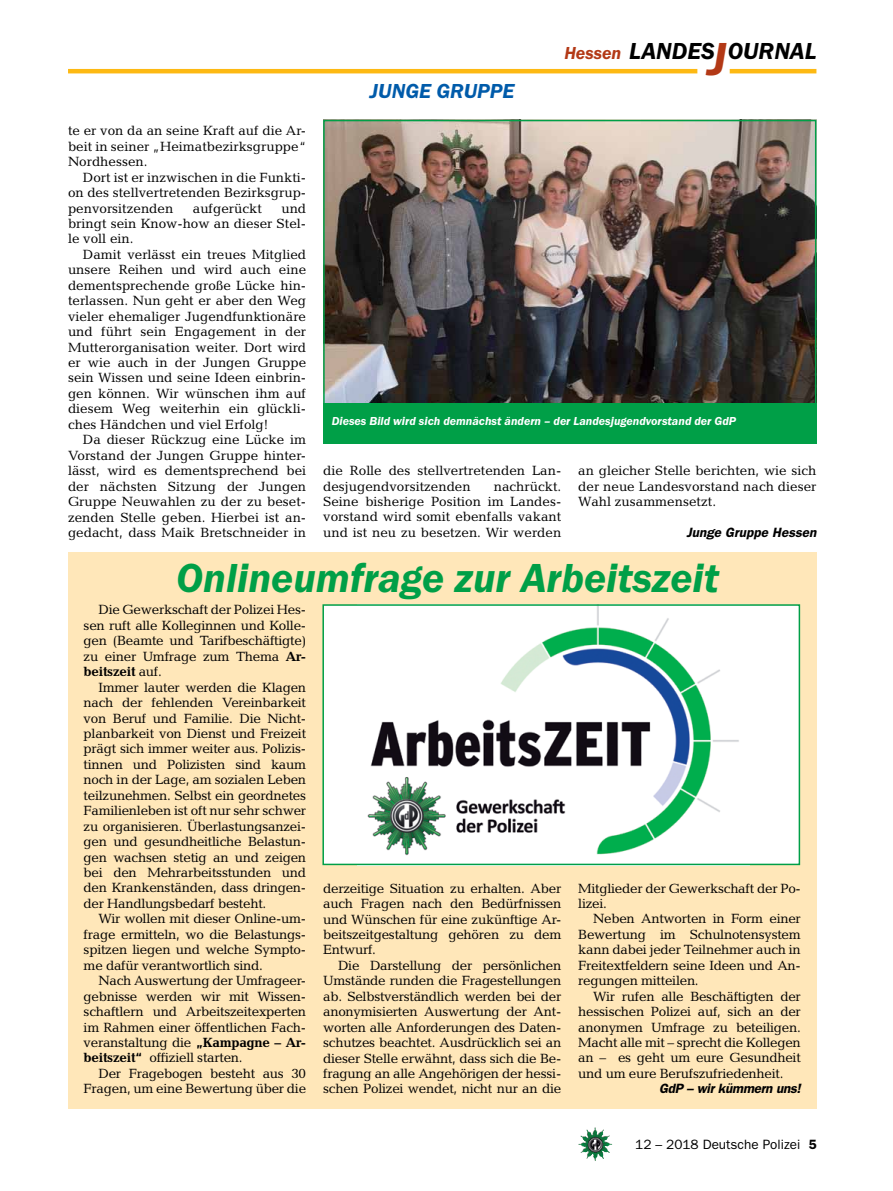
<style>
.page{position:relative;width:893px;height:1191px;background:#fff}
.page>*{position:absolute;margin:0;border:0;box-sizing:border-box;transform-origin:0 0}
.t1{font:italic 600 42px "Franklin Gothic Itc T";color:#009f47}
.t2{font:italic 600 24px "Franklin Gothic Itc T";color:#000}
.t3{font:italic 600 21px "Franklin Gothic Itc T";color:#005baa}
.t4{font:italic 600 18px "Franklin Gothic Itc T";color:#b33916}
.t5{font:13.5px/15.5px "Candida";letter-spacing:-.02em;color:#000;text-align:justify}
.t6{font:13.5px/15.5px "Candida";color:#000}
.t7{font:13.5px "Franklin Gothic";color:#000}
.t8{font:italic 600 13.5px "Franklin Gothic";letter-spacing:-.02em;color:#000}
.t9{font:italic 600 13.5px "Franklin Gothic";color:#000}
.t10{font:italic 600 12px "Franklin Gothic Itc T";color:#fff}
.s1{font-size:48px;color:#b33916}
.s2{font-weight:700}
.s3{font-weight:600}
</style>
<div class="page">
<img style="left:578px;top:1127px;width:17px;height:25px">
<hr style="left:730px;top:69px;width:86px;height:4px;background:#fdb913">
<hr style="left:68px;top:69px;width:629px;height:4px;background:#fdb913">
<img style="left:326px;top:123px;width:487px;height:280px">
<div style="left:323px;top:120px;width:493px;height:293px;border:2px solid #009f47"></div>
<div style="left:323px;top:403px;width:493px;height:41px;background:#009f47"></div>
<div style="left:68px;top:552px;width:748px;height:557px;background:#ffe7b9"></div>
<div style="left:323px;top:605px;width:476px;height:259px;background:#fff"></div>
<img style="left:367px;top:607px;width:372px;height:249px">
<div style="left:322px;top:604px;width:478px;height:261px;border:2px solid #009f47"></div>
<p class="t5" style="left:68px;top:123px;width:240px">te er von da an seine Kraft auf die Ar&shy;beit in seiner „Heimatbezirksgruppe“ Nordhessen.</p>
<p class="t5" style="left:68px;top:169px;width:240px;text-indent:15px">Dort ist er inzwischen in die Funkti&shy;on des stellvertretenden Bezirksgrup&shy;penvorsitzenden</p>
<p class="t5" style="left:68px;top:200px;width:240px;text-indent:213px">und bringt sein Know-how an dieser Stel&shy;le voll ein.</p>
<p class="t5" style="left:68px;top:246px;width:240px;text-indent:15px">Damit verlässt ein treues Mitglied unsere Reihen und wird auch eine dementsprechende große Lücke hin&shy;terlassen. Nun geht er aber den Weg vieler ehemaliger Jugendfunktionäre und führt sein Engagement in der Mutterorganisation weiter. Dort wird er wie auch in der Jungen Gruppe sein Wissen und seine Ideen einbrin&shy;gen können. Wir wünschen ihm auf diesem Weg weiterhin ein glückli&shy;ches Händchen und viel Erfolg!</p>
<p class="t5" style="left:68px;top:432px;width:240px;text-indent:15px">Da dieser Rückzug eine Lücke im Vorstand der Jungen Gruppe hinter&shy;lässt, wird es dementsprechend bei der nächsten Sitzung der Jungen Gruppe Neuwahlen zu der zu beset&shy;zenden Stelle geben. Hierbei ist an&shy;gedacht, dass Maik Bretschneider in</p>
<p class="t6" style="left:193px;top:200px;width:71px">aufgerückt</p>
<h3 class="t3" style="left:370px;top:79px;width:95px">junge gruppe</h3>
<h3 class="t4" style="left:564px;top:42px;width:59px">Hessen</h3>
<h2 class="t2" style="left:629px;top:37px;width:189px">LANDES<span class="s1">J</span>OURNAL</h2>
<p class="t10" style="left:332px;top:414px;width:406px">Dieses Bild wird sich demnächst ändern – der Landesjugendvorstand der GdP</p>
<p class="t6" style="left:323px;top:463px;width:240px">die Rolle des stellvertretenden Lan&shy;desjugendvorsitzenden</p>
<p class="t5" style="left:323px;top:478px;width:240px;text-indent:171px">nachrückt.<br>Seine bisherige Position im Landes&shy;vorstand wird somit ebenfalls vakant und ist neu zu besetzen. Wir werden</p>
<p class="t5" style="left:578px;top:463px;width:240px">an gleicher Stelle berichten, wie sich der neue Landesvorstand nach dieser Wahl zusammensetzt.</p>
<p class="t9" style="left:686px;top:524px;width:132px">Junge Gruppe Hessen</p>
<h1 class="t1" style="left:176px;top:553px;width:545px">Onlineumfrage zur Arbeitszeit</h1>
<p class="t5" style="left:84px;top:602px;width:224px;text-indent:15px">Die Gewerkschaft der Polizei Hes&shy;sen ruft alle Kolleginnen und Kolle&shy;gen (Beamte und Tarifbeschäftigte) zu einer Umfrage zum Thema <span class="s2">Ar&shy;beitszeit</span> auf.</p>
<p class="t5" style="left:84px;top:679px;width:224px;text-indent:15px">Immer lauter werden die Klagen nach der fehlenden Vereinbarkeit von Beruf und Familie. Die Nicht&shy;planbarkeit von Dienst und Freizeit prägt sich immer weiter aus. Polizis&shy;tinnen und Polizisten sind kaum noch in der Lage, am sozialen Leben teilzunehmen. Selbst ein geordnetes Familienleben ist oft nur sehr schwer zu organisieren. Überlastungsanzei&shy;gen und gesundheitliche Belastun&shy;gen wachsen stetig an und zeigen bei den Mehrarbeitsstunden und den Krankenständen, dass dringen&shy;der Handlungsbedarf besteht.</p>
<p class="t5" style="left:84px;top:911px;width:224px;text-indent:15px">Wir wollen mit dieser Online-um&shy;frage ermitteln, wo die Belastungs&shy;spitzen liegen und welche Sympto&shy;me dafür verantwortlich sind.</p>
<p class="t5" style="left:84px;top:973px;width:224px;text-indent:15px">Nach Auswertung der Umfrageer&shy;gebnisse werden wir mit Wissen&shy;schaftlern und Arbeitszeitexperten im Rahmen einer öffentlichen Fach&shy;veranstaltung die <span class="s2">„Kampagne – Ar&shy;beitszeit“</span> offiziell starten.</p>
<p class="t5" style="left:84px;top:1065px;width:224px;text-align:right">Der Fragebogen besteht aus 30<br>Fragen, um eine Bewertung über die</p>
<p class="t5" style="left:323px;top:880px;width:240px">derzeitige Situation zu erhalten. Aber auch Fragen nach den Bedürfnissen und Wünschen für eine zukünftige Ar&shy;beitszeitgestaltung gehören zu dem Entwurf.</p>
<p class="t5" style="left:323px;top:957px;width:240px;text-indent:15px">Die Darstellung der persönlichen Umstände runden die Fragestellungen ab. Selbstverständlich werden bei der anonymisierten Auswertung der Ant&shy;worten alle Anforderungen des Daten&shy;schutzes beachtet. Ausdrücklich sei an dieser Stelle erwähnt, dass sich die Be&shy;fragung an alle Angehörigen der hessi&shy;schen Polizei wendet, nicht nur an die</p>
<p class="t5" style="left:578px;top:880px;width:224px">Mitglieder der Gewerkschaft der Po&shy;lizei.</p>
<p class="t5" style="left:578px;top:911px;width:224px;text-indent:15px">Neben Antworten in Form einer Bewertung im Schulnotensystem kann dabei jeder Teilnehmer auch in Freitextfeldern seine Ideen und An&shy;regungen mitteilen.</p>
<p class="t5" style="left:578px;top:988px;width:224px;text-indent:15px">Wir rufen alle Beschäftigten der hessischen Polizei auf, sich an der anonymen Umfrage zu beteiligen.<br>Macht alle mit – sprecht die Kollegen an – es geht um eure Gesundheit und um eure Berufszufriedenheit.</p>
<p class="t8" style="left:659px;top:1080px;width:143px">GdP – wir kümmern uns!</p>
<p class="t7" style="left:635px;top:1136px;width:183px">12 – 2018 Deutsche Polizei <span class="s3">5</span></p>
</div>
